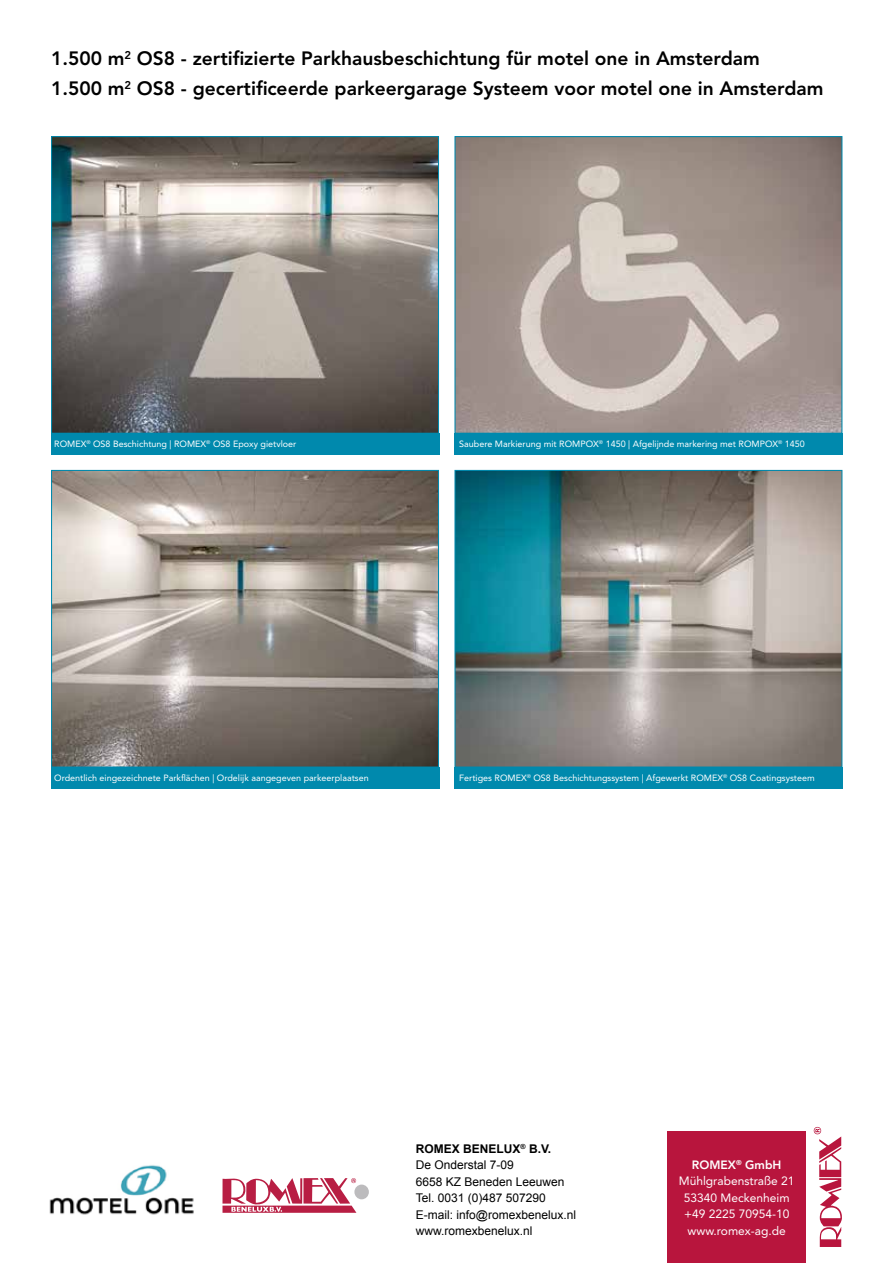
<style>
.page{position:relative;width:893px;height:1263px;background:#fff}
.page>*{position:absolute;margin:0;border:0;box-sizing:border-box;transform-origin:0 0}
.t1{font:800 19.2px/30px "Avenir LT";color:#000}
.t2{font:12px/16.5px "Arial";color:#000}
.t3{font:12px/16.5px "Avenir LT";color:#fff;text-align:center}
.t4{font:9px "Avenir LT";color:#fff}
.s1{font-weight:700}
.s2{font-weight:800}
</style>
<div class="page">
<svg style="left:814px;top:1127px;width:28px;height:120px"></svg>
<img style="left:456px;top:472px;width:384px;height:293px">
<div style="left:454px;top:470px;width:388px;height:297px;border:1px solid #0089ad"></div>
<img style="left:53px;top:472px;width:384px;height:293px">
<div style="left:51px;top:470px;width:388px;height:297px;border:1px solid #0089ad"></div>
<img style="left:53px;top:138px;width:384px;height:294px">
<div style="left:51px;top:136px;width:388px;height:298px;border:1px solid #0089ad"></div>
<img style="left:456px;top:138px;width:384px;height:294px">
<div style="left:454px;top:136px;width:388px;height:298px;border:1px solid #0089ad"></div>
<div style="left:51px;top:434px;width:388px;height:21px;background:#0089ad"></div>
<div style="left:51px;top:767px;width:388px;height:22px;background:#0089ad"></div>
<div style="left:454px;top:434px;width:388px;height:21px;background:#0089ad"></div>
<div style="left:454px;top:767px;width:388px;height:22px;background:#0089ad"></div>
<div style="left:668px;top:1132px;width:138px;height:131px;background:#b8153d"></div>
<img style="left:49px;top:1165px;width:145px;height:50px">
<div style="left:354px;top:1184px;width:15px;height:15px;background:#bcbbbd;border-radius:50%"></div>
<svg style="left:222px;top:1178px;width:134px;height:35px"></svg>
<h1 class="t1" style="left:51px;top:44px;width:774px">1.500 m<sup>2</sup> OS8 - zertifizierte Parkhausbeschichtung für motel one in Amsterdam<br>1.500 m<sup>2</sup> OS8 - gecertificeerde parkeergarage Systeem voor motel one in Amsterdam</h1>
<p class="t4" style="left:54px;top:439px;width:244px">ROMEX<sup>®</sup> OS8 Beschichtung | ROMEX<sup>®</sup> OS8 Epoxy gietvloer</p>
<p class="t4" style="left:459px;top:439px;width:347px">Saubere Markierung mit ROMPOX<sup>®</sup> 1450 | Afgelijnde markering met ROMPOX<sup>®</sup> 1450</p>
<p class="t4" style="left:54px;top:772px;width:316px">Ordentlich eingezeichnete Parkflächen | Ordelijk aangegeven parkeerplaatsen</p>
<p class="t4" style="left:459px;top:772px;width:357px">Fertiges ROMEX<sup>®</sup> OS8 Beschichtungssystem | Afgewerkt ROMEX<sup>®</sup> OS8 Coatingsysteem</p>
<h2 class="t2" style="left:416px;top:1140px;width:162px"><span class="s1">ROMEX BENELUX</span><sup>®</sup> <span class="s1">B.V.<br></span>De Onderstal 7-09<br>6658 KZ Beneden Leeuwen<br>Tel. 0031 (0)487 507290<br>E-mail: info@romexbenelux.nl www.romexbenelux.nl</h2>
<h2 class="t3" style="left:679px;top:1156px;width:117px"><span class="s2">ROMEX</span><sup>®</sup> <span class="s2">GmbH<br></span>Mühlgrabenstraße 21<br>53340 Meckenheim +49 2225 70954-10 www.romex-ag.de</h2>
</div>
